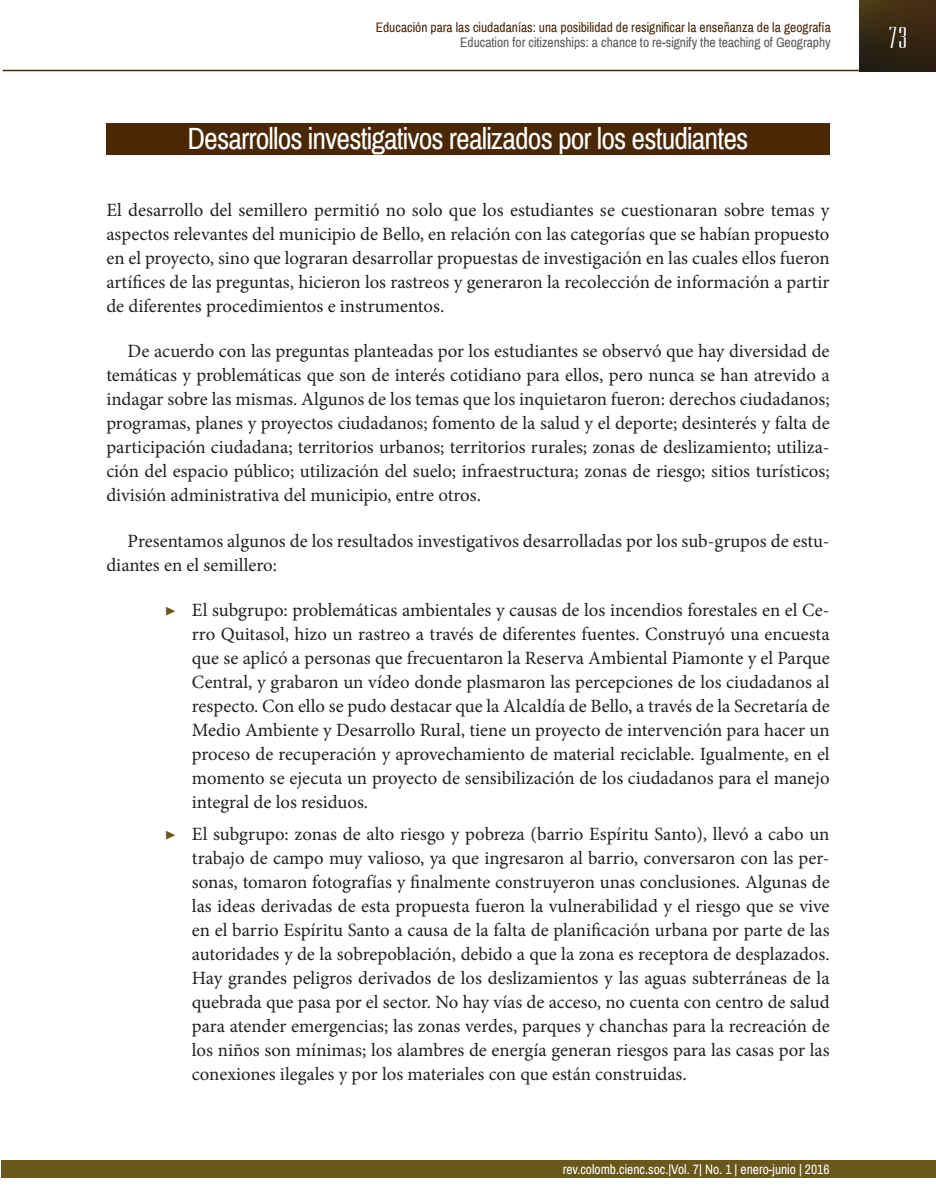
<style>
.page{position:relative;width:936px;height:1191px;background:#fff}
.page>*{position:absolute;margin:0;border:0;box-sizing:border-box;transform-origin:0 0}
.t1{font:30px "Archivo Narrow";letter-spacing:-.03em;color:#fff}
.t2{font:30px "Expel Extended Normal";color:#fff}
.t3{font:18.75px/24px "Minion Pro";color:#231f20;text-align:justify}
.t4{font:13.5px "Archivo Narrow";color:#4a2705}
.t5{font:13.5px "Archivo Narrow";color:#57585a}
.t6{font:13.5px "Archivo Narrow";color:#fff}
.s1{color:#69571c}
</style>
<div class="page">
<div style="left:2px;top:1160px;width:933px;height:18px;background:#69571c"></div>
<hr style="left:3px;top:70px;width:856px;height:1px;background:#4a2705">
<img style="left:859px;top:0;width:76px;height:71px">
<div style="left:106px;top:123px;width:723px;height:32px;background:#4a2705"></div>
<p class="t4" style="left:376px;top:19px;width:456px">Educación para las ciudadanías: una posibilidad de resignificar la enseñanza de la geografía</p>
<p class="t5" style="left:460px;top:34px;width:372px">Education for citizenships: a chance to re-signify the teaching of Geography</p>
<h1 class="t2" style="left:887px;top:22px;width:21px">73</h1>
<h1 class="t1" style="left:187px;top:121px;width:562px">Desarrollos investigativos realizados por los estudiantes</h1>
<p class="t3" style="left:106px;top:198px;width:724px">El desarrollo del semillero permitió no solo que los estudiantes se cuestionaran sobre temas y aspectos relevantes del municipio de Bello, en relación con las categorías que se habían propuesto en el proyecto, sino que lograran desarrollar propuestas de investigación en las cuales ellos fueron artífices de las preguntas, hicieron los rastreos y generaron la recolección de información a partir de diferentes procedimientos e instrumentos.</p>
<p class="t3" style="left:106px;top:339px;width:724px;text-indent:21px">De acuerdo con las preguntas planteadas por los estudiantes se observó que hay diversidad de temáticas y problemáticas que son de interés cotidiano para ellos, pero nunca se han atrevido a indagar sobre las mismas. Algunos de los temas que los inquietaron fueron: derechos ciudadanos; programas, planes y proyectos ciudadanos; fomento de la salud y el deporte; desinterés y falta de participación ciudadana; territorios urbanos; territorios rurales; zonas de deslizamiento; utiliza&shy;ción del espacio público; utilización del suelo; infraestructura; zonas de riesgo; sitios turísticos; división administrativa del municipio, entre otros.</p>
<p class="t3" style="left:106px;top:528px;width:724px;text-indent:21px">Presentamos algunos de los resultados investigativos desarrolladas por los sub-grupos de estu&shy;diantes en el semillero:</p>
<p class="t3" style="left:192px;top:598px;width:639px;text-indent:-27px"><span class="s1">▶</span> El subgrupo: problemáticas ambientales y causas de los incendios forestales en el Ce&shy;rro Quitasol, hizo un rastreo a través de diferentes fuentes. Construyó una encuesta que se aplicó a personas que frecuentaron la Reserva Ambiental Piamonte y el Parque Central, y grabaron un vídeo donde plasmaron las percepciones de los ciudadanos al respecto. Con ello se pudo destacar que la Alcaldía de Bello, a través de la Secretaría de Medio Ambiente y Desarrollo Rural, tiene un proyecto de intervención para hacer un proceso de recuperación y aprovechamiento de material reciclable. Igualmente, en el momento se ejecuta un proyecto de sensibilización de los ciudadanos para el manejo integral de los residuos.</p>
<p class="t3" style="left:192px;top:822px;width:639px;text-indent:-27px"><span class="s1">▶</span> El subgrupo: zonas de alto riesgo y pobreza (barrio Espíritu Santo), llevó a cabo un trabajo de campo muy valioso, ya que ingresaron al barrio, conversaron con las per&shy;sonas, tomaron fotografías y finalmente construyeron unas conclusiones. Algunas de las ideas derivadas de esta propuesta fueron la vulnerabilidad y el riesgo que se vive en el barrio Espíritu Santo a causa de la falta de planificación urbana por parte de las autoridades y de la sobrepoblación, debido a que la zona es receptora de desplazados.<br>Hay grandes peligros derivados de los deslizamientos y las aguas subterráneas de la quebrada que pasa por el sector. No hay vías de acceso, no cuenta con centro de salud para atender emergencias; las zonas verdes, parques y chanchas para la recreación de los niños son mínimas; los alambres de energía generan riesgos para las casas por las conexiones ilegales y por los materiales con que están construidas.</p>
<p class="t6" style="left:562px;top:1160px;width:268px">rev.colomb.cienc.soc.|Vol. 7| No. 1 | enero-junio | 2016</p>
</div>
